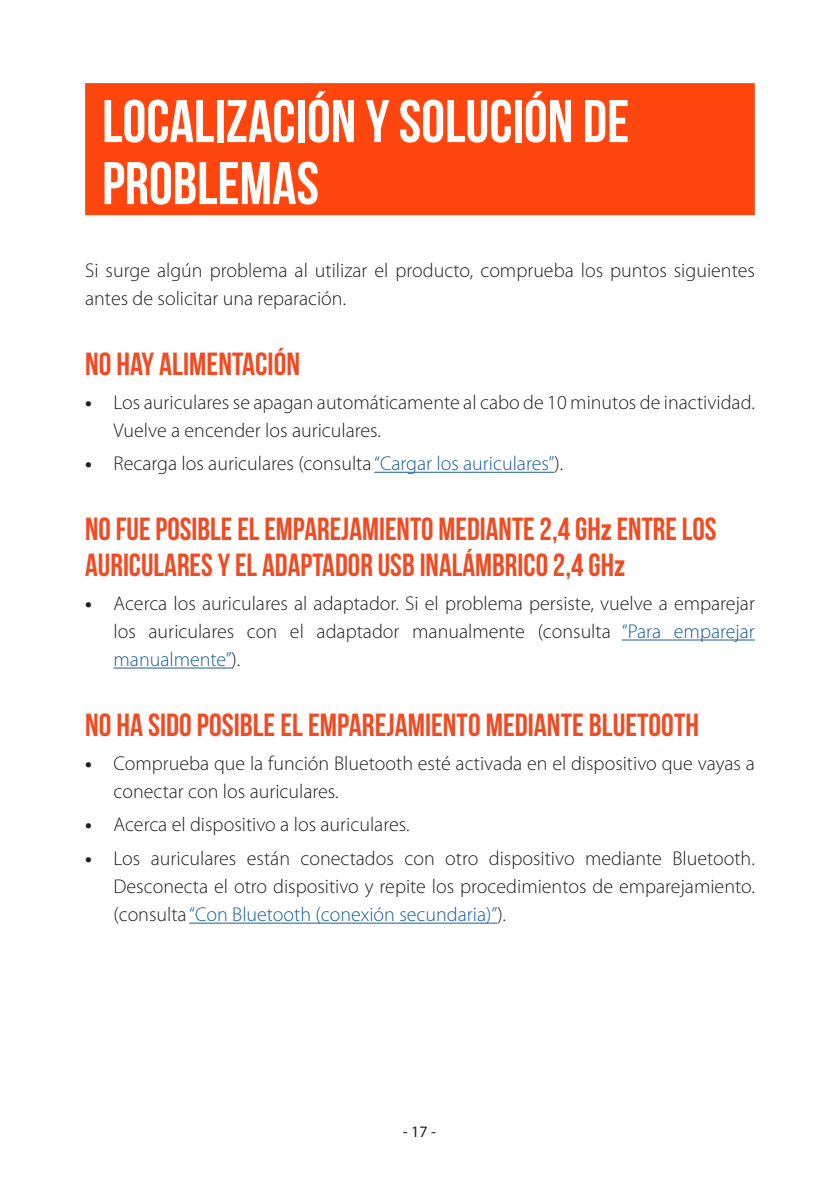
<style>
.page{position:relative;width:840px;height:1191px;background:#fff}
.page>*{position:absolute;margin:0;border:0;box-sizing:border-box;transform-origin:0 0}
.Title1{font:700 60px/62px "Bebas Neue";color:#fff}
.Title3{font:700 32px/36px "Bebas Neue";color:#f04b23}
.Body{font:300 20px/28px "Myriad Pro";color:#231f20}
.t1{font:16px "Myriad Pro";color:#231f20}
.s1{font-weight:700}
.s2{color:#175d9e}
.s3{font-family:"Myriad Pro";font-stretch:condensed}
</style>
<div class="page">
<div style="left:85px;top:83px;width:669px;height:132px;background:#ff460f"></div>
<hr style="left:374px;top:472px;width:180px;height:1px;background:#175d9e">
<hr style="left:621px;top:639px;width:133px;height:1px;background:#175d9e">
<hr style="left:113px;top:667px;width:118px;height:1px;background:#175d9e">
<hr style="left:189px;top:922px;width:308px;height:1px;background:#175d9e">
<p class="Title1" style="left:102px;top:90px;width:528px">LOCALIZACIÓN Y SOLUCIÓN DE<br>PROBLEMAS</p>
<p class="Body" style="left:85px;top:256px;width:671px">Si surge algún problema al utilizar el producto, comprueba los puntos siguientes antes de solicitar una reparación.</p>
<p class="Title3" style="left:85px;top:345px;width:216px">NO HAY ALIMENTACIÓN</p>
<p class="Body" style="left:113px;top:388px;width:642px;text-indent:-28px"><span class="s1">•</span> Los auriculares se apagan automáticamente al cabo de 10 minutos de inactividad.<br>Vuelve a encender los auriculares.</p>
<p class="Body" style="left:85px;top:450px;width:479px"><span class="s1">•</span> Recarga los auriculares (consulta <span class="s2">“Cargar los auriculares”</span>).</p>
<p class="Title3" style="left:85px;top:511px;width:632px">NO FUE POSIBLE EL EMPAREJAMIENTO MEDIANTE 2,4 GH<span class="s3">z</span> ENTRE LOS<br>AURICULARES Y EL ADAPTADOR USB INALÁMBRICO 2,4 GH<span class="s3">z</span></p>
<p class="Body" style="left:113px;top:589px;width:642px;text-align:justify;text-indent:-28px"><span class="s1">•</span> Acerca los auriculares al adaptador. Si el problema persiste, vuelve a emparejar los auriculares con el adaptador manualmente (consulta <span class="s2">“Para emparejar manualmente”</span>).</p>
<p class="Title3" style="left:85px;top:706px;width:615px">NO HA SIDO POSIBLE EL EMPAREJAMIENTO MEDIANTE BLUETOOTH</p>
<p class="Body" style="left:113px;top:749px;width:642px;text-indent:-28px"><span class="s1">•</span> Comprueba que la función Bluetooth esté activada en el dispositivo que vayas a conectar con los auriculares.</p>
<p class="Body" style="left:85px;top:811px;width:326px"><span class="s1">•</span> Acerca el dispositivo a los auriculares.</p>
<p class="Body" style="left:113px;top:844px;width:642px;text-align:justify;text-indent:-28px"><span class="s1">•</span> Los auriculares están conectados con otro dispositivo mediante Bluetooth.<br>Desconecta el otro dispositivo y repite los procedimientos de emparejamiento. (consulta <span class="s2">“Con Bluetooth (conexión secundaria)”</span>).</p>
<p class="t1" style="left:402px;top:1122px;width:35px">- 17 -</p>
</div>
